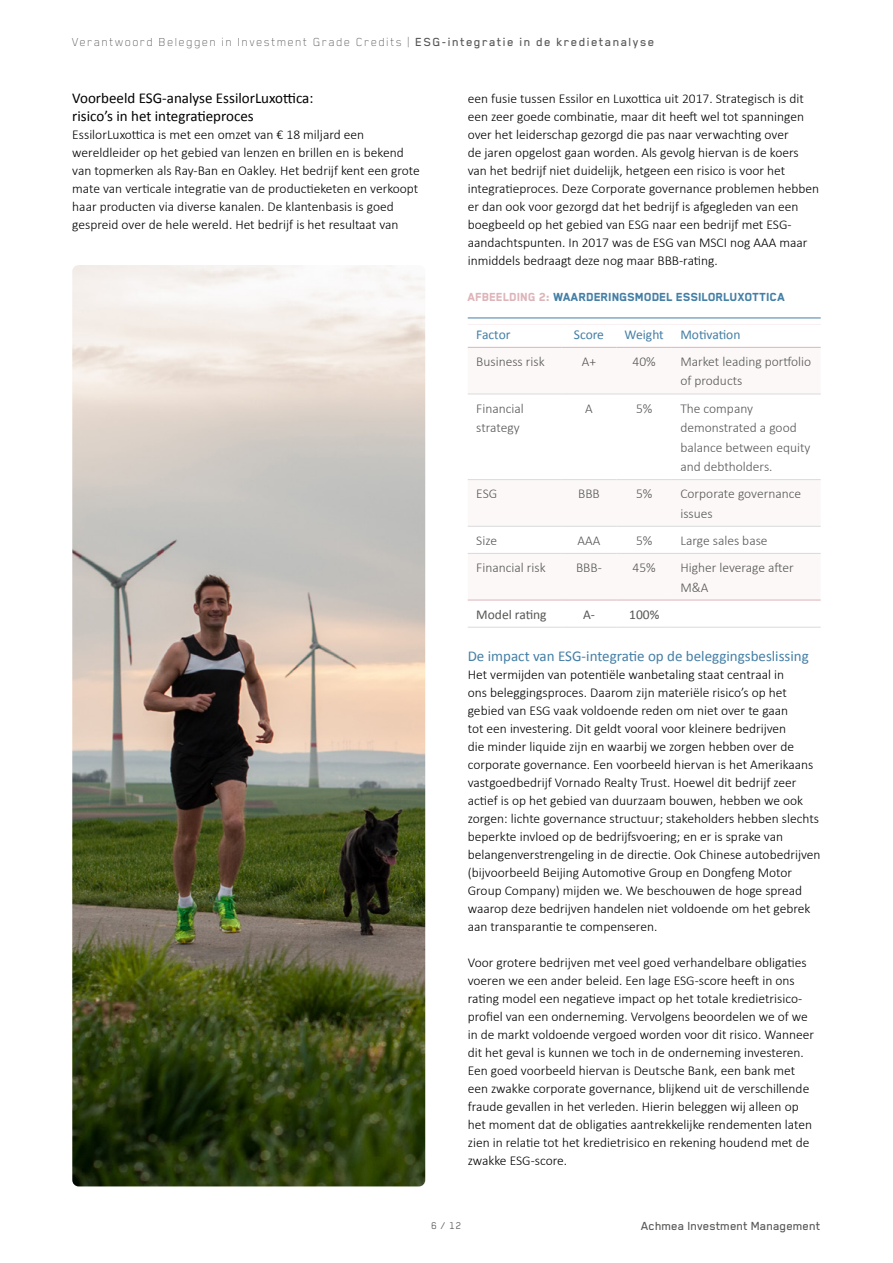
<style>
.page{position:relative;width:893px;height:1263px;background:#fff}
.page>*{position:absolute;margin:0;border:0;box-sizing:border-box;transform-origin:0 0}
.t1{font:15px/18px "Calibri";color:#000}
.t2{font:15px "Calibri";color:#447fa6}
.t3{font:300 13.5px/18px "Calibri";color:#000}
.t4{font:300 13.5px/19.5px "Calibri";color:#575756}
.t5{font:100 13.5px "Blender Pro";letter-spacing:.1em;color:#575756}
.t6{font:800 13.5px "Blender Pro";color:#447fa6}
.t7{font:13.5px "Calibri";color:#447fa6}
.t8{font:500 13.5px "Blender Pro";color:#575756}
.t9{font:13.5px "Calibri";color:#575756}
.t10{font:11.25px "Blender Pro";color:#575756}
.s1{font-weight:500}
.s2{color:#deb4b9}
</style>
<div class="page">
<hr style="left:468px;top:318px;width:353px;height:1px;background:#447fa6">
<svg style="left:468px;top:346px;width:352px;height:1px"></svg>
<svg style="left:468px;top:393px;width:353px;height:207px"></svg>
<hr style="left:468px;top:394px;width:93px;height:1px;background:#dadada">
<hr style="left:561px;top:394px;width:56px;height:1px;background:#dadada">
<hr style="left:617px;top:394px;width:55px;height:1px;background:#dadada">
<hr style="left:672px;top:394px;width:149px;height:1px;background:#dadada">
<hr style="left:468px;top:479px;width:93px;height:1px;background:#dadada">
<hr style="left:561px;top:479px;width:56px;height:1px;background:#dadada">
<hr style="left:617px;top:479px;width:55px;height:1px;background:#dadada">
<hr style="left:672px;top:479px;width:149px;height:1px;background:#dadada">
<hr style="left:468px;top:526px;width:93px;height:1px;background:#dadada">
<hr style="left:561px;top:526px;width:56px;height:1px;background:#dadada">
<hr style="left:617px;top:526px;width:55px;height:1px;background:#dadada">
<hr style="left:672px;top:526px;width:149px;height:1px;background:#dadada">
<hr style="left:468px;top:553px;width:93px;height:1px;background:#dadada">
<hr style="left:561px;top:553px;width:56px;height:1px;background:#dadada">
<hr style="left:617px;top:553px;width:55px;height:1px;background:#dadada">
<hr style="left:672px;top:553px;width:149px;height:1px;background:#dadada">
<hr style="left:468px;top:627px;width:93px;height:1px;background:#dadada">
<hr style="left:561px;top:627px;width:56px;height:1px;background:#dadada">
<hr style="left:617px;top:627px;width:55px;height:1px;background:#dadada">
<hr style="left:672px;top:627px;width:149px;height:1px;background:#dadada">
<hr style="left:468px;top:324px;width:93px;height:1px;background:#f9f0f1">
<hr style="left:561px;top:324px;width:56px;height:1px;background:#f9f0f1">
<hr style="left:617px;top:324px;width:55px;height:1px;background:#f9f0f1">
<hr style="left:672px;top:324px;width:149px;height:1px;background:#f9f0f1">
<hr style="left:468px;top:347px;width:93px;height:1px;background:#deb4b9">
<hr style="left:561px;top:347px;width:56px;height:1px;background:#deb4b9">
<hr style="left:617px;top:347px;width:55px;height:1px;background:#deb4b9">
<hr style="left:672px;top:347px;width:149px;height:1px;background:#deb4b9">
<hr style="left:468px;top:600px;width:93px;height:1px;background:#deb4b9">
<hr style="left:561px;top:600px;width:56px;height:1px;background:#deb4b9">
<hr style="left:617px;top:600px;width:55px;height:1px;background:#deb4b9">
<hr style="left:672px;top:600px;width:149px;height:1px;background:#deb4b9">
<img style="left:72px;top:265px;width:353px;height:921px">
<p class="t5" style="left:72px;top:35px;width:584px">Verantwoord Beleggen in Investment Grade Credits | <span class="s1">ESG-integratie in de kredietanalyse</span></p>
<p class="t1" style="left:72px;top:89px;width:243px">Voorbeeld ESG-analyse EssilorLuxottica: risico’s in het integratieproces</p>
<p class="t3" style="left:72px;top:125px;width:349px">EssilorLuxottica is met een omzet van € 18 miljard een wereldleider op het gebied van lenzen en brillen en is bekend van topmerken als Ray-Ban en Oakley. Het bedrijf kent een grote mate van verticale integratie van de productieketen en verkoopt haar producten via diverse kanalen. De klantenbasis is goed gespreid over de hele wereld. Het bedrijf is het resultaat van</p>
<p class="t3" style="left:468px;top:89px;width:353px">een fusie tussen Essilor en Luxottica uit 2017. Strategisch is dit een zeer goede combinatie, maar dit heeft wel tot spanningen over het leiderschap gezorgd die pas naar verwachting over<br>de jaren opgelost gaan worden. Als gevolg hiervan is de koers van het bedrijf niet duidelijk, hetgeen een risico is voor het integratieproces. Deze Corporate governance problemen hebben er dan ook voor gezorgd dat het bedrijf is afgegleden van een boegbeeld op het gebied van ESG naar een bedrijf met ESG&shy;aandachtspunten. In 2017 was de ESG van MSCI nog AAA maar inmiddels bedraagt deze nog maar BBB-rating.</p>
<p class="t6" style="left:468px;top:290px;width:319px"><span class="s2">AFBEELDING 2:</span> WAARDERINGSMODEL ESSILORLUXOTTICA</p>
<p class="t7" style="left:476px;top:326px;width:36px">Factor</p>
<p class="t7" style="left:574px;top:326px;width:32px">Score</p>
<p class="t7" style="left:625px;top:326px;width:117px">Weight Motivation</p>
<p class="t4" style="left:476px;top:351px;width:70px">Business risk</p>
<p class="t4" style="left:582px;top:351px;width:16px">A+</p>
<p class="t4" style="left:633px;top:351px;width:25px">40%</p>
<p class="t4" style="left:680px;top:351px;width:132px">Market leading portfolio of products</p>
<p class="t4" style="left:476px;top:398px;width:49px">Financial strategy</p>
<p class="t4" style="left:585px;top:398px;width:9px">A</p>
<p class="t4" style="left:636px;top:398px;width:18px">5%</p>
<p class="t4" style="left:680px;top:398px;width:132px">The company demonstrated a good balance between equity and debtholders.</p>
<p class="t4" style="left:476px;top:483px;width:23px">ESG</p>
<p class="t4" style="left:578px;top:483px;width:23px">BBB</p>
<p class="t4" style="left:636px;top:483px;width:18px">5%</p>
<p class="t4" style="left:680px;top:483px;width:122px">Corporate governance issues</p>
<p class="t4" style="left:476px;top:530px;width:22px">Size</p>
<p class="t4" style="left:577px;top:530px;width:24px">AAA</p>
<p class="t4" style="left:636px;top:530px;width:18px">5%</p>
<p class="t4" style="left:680px;top:530px;width:89px">Large sales base</p>
<p class="t4" style="left:476px;top:557px;width:71px">Financial risk</p>
<p class="t4" style="left:576px;top:557px;width:27px">BBB-</p>
<p class="t4" style="left:633px;top:557px;width:25px">45%</p>
<p class="t4" style="left:680px;top:557px;width:115px">Higher leverage after<br>M&amp;A</p>
<p class="t9" style="left:476px;top:606px;width:72px">Model rating</p>
<p class="t9" style="left:583px;top:606px;width:13px">A-</p>
<p class="t9" style="left:629px;top:606px;width:32px">100%</p>
<p class="t2" style="left:468px;top:647px;width:343px">De impact van ESG-integratie op de beleggingsbeslissing</p>
<p class="t3" style="left:468px;top:665px;width:354px">Het vermijden van potentiële wanbetaling staat centraal in<br>ons beleggingsproces. Daarom zijn materiële risico’s op het gebied van ESG vaak voldoende reden om niet over te gaan<br>tot een investering. Dit geldt vooral voor kleinere bedrijven<br>die minder liquide zijn en waarbij we zorgen hebben over de corporate governance. Een voorbeeld hiervan is het Amerikaans vastgoedbedrijf Vornado Realty Trust. Hoewel dit bedrijf zeer actief is op het gebied van duurzaam bouwen, hebben we ook zorgen: lichte governance structuur; stakeholders hebben slechts beperkte invloed op de bedrijfsvoering; en er is sprake van belangenverstrengeling in de directie. Ook Chinese autobedrijven (bijvoorbeeld Beijing Automotive Group en Dongfeng Motor Group Company) mijden we. We beschouwen de hoge spread waarop deze bedrijven handelen niet voldoende om het gebrek aan transparantie te compenseren.</p>
<p class="t3" style="left:468px;top:953px;width:348px">Voor grotere bedrijven met veel goed verhandelbare obligaties voeren we een ander beleid. Een lage ESG-score heeft in ons rating model een negatieve impact op het totale kredietrisico&shy;profiel van een onderneming. Vervolgens beoordelen we of we in de markt voldoende vergoed worden voor dit risico. Wanneer dit het geval is kunnen we toch in de onderneming investeren.<br>Een goed voorbeeld hiervan is Deutsche Bank, een bank met een zwakke corporate governance, blijkend uit de verschillende fraude gevallen in het verleden. Hierin beleggen wij alleen op het moment dat de obligaties aantrekkelijke rendementen laten zien in relatie tot het kredietrisico en rekening houdend met de zwakke ESG-score.</p>
<p class="t10" style="left:432px;top:1219px;width:31px">6 / 12</p>
<p class="t8" style="left:641px;top:1219px;width:181px">Achmea Investment Management</p>
</div>
